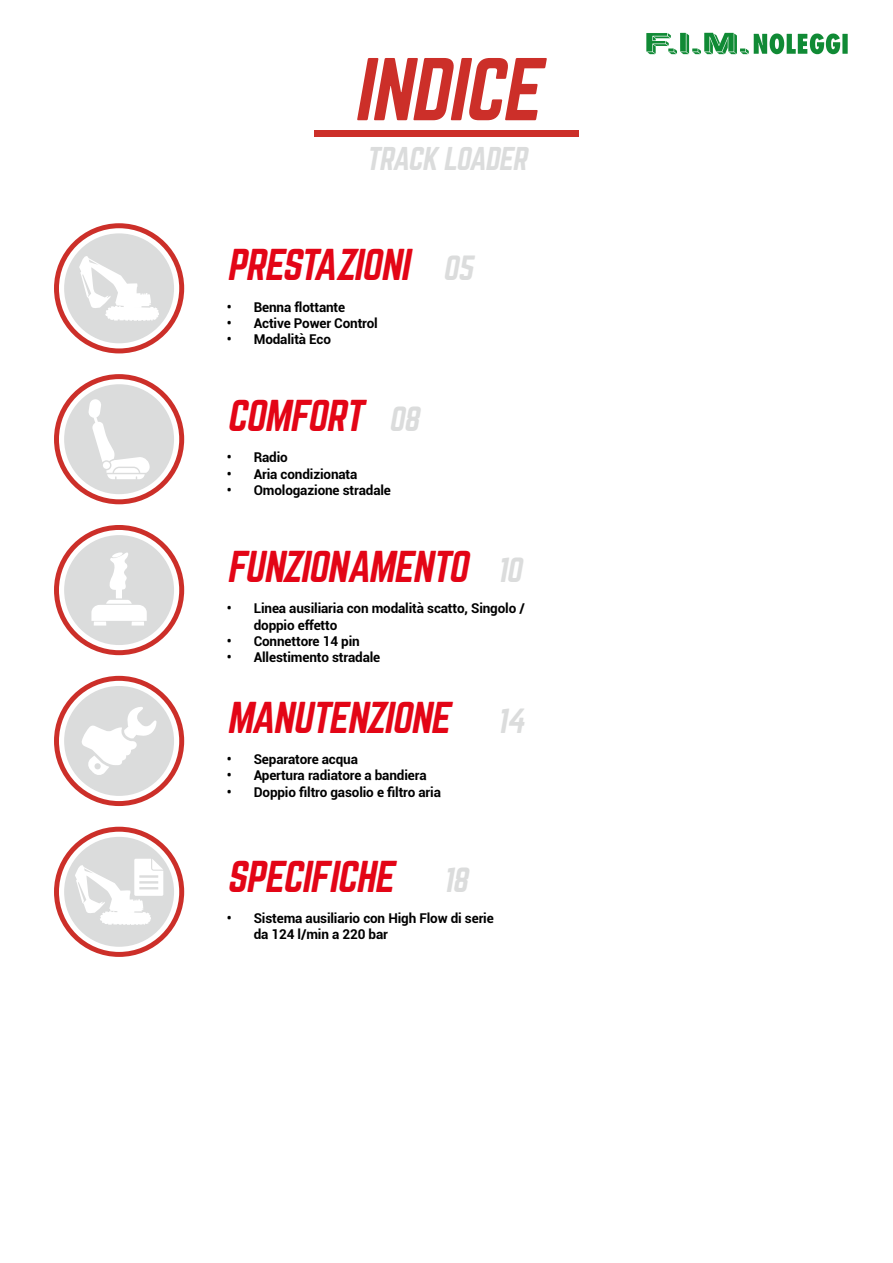
<style>
.page{position:relative;width:893px;height:1263px;background:#fff}
.page>*{position:absolute;margin:0;border:0;box-sizing:border-box;transform-origin:0 0}
.t1{font:italic 77.85px "Norwester";color:#cc2f29}
.t2{font:italic 39px "Norwester";color:#e30516}
.t3{font:italic 28.8px "Norwester";color:#dbdcdc}
.t4{font:700 13.5px/16.2px "Roboto";letter-spacing:-.01em;color:#000}
.s1{font-size:30.6px;color:#dbdcdc}
</style>
<div class="page">
<div style="left:315px;top:130px;width:264px;height:7px;background:#cc2f29"></div>
<svg style="left:54px;top:223px;width:130px;height:130px;background:#cf3c36"></svg>
<div style="left:59px;top:228px;width:120px;height:120px;background:#fff;border-radius:50%"></div>
<div style="left:64px;top:233px;width:110px;height:110px;background:#dbdcdc;border-radius:50%"></div>
<svg style="left:79px;top:256px;width:80px;height:65px"></svg>
<svg style="left:54px;top:374px;width:130px;height:130px;background:#ce3a34"></svg>
<div style="left:59px;top:379px;width:120px;height:120px;background:#fff;border-radius:50%"></div>
<div style="left:64px;top:384px;width:110px;height:110px;background:#dbdcdc;border-radius:50%"></div>
<svg style="left:88px;top:399px;width:62px;height:80px"></svg>
<svg style="left:54px;top:525px;width:130px;height:130px;background:#ce3933"></svg>
<div style="left:59px;top:530px;width:120px;height:120px;background:#fff;border-radius:50%"></div>
<div style="left:64px;top:535px;width:110px;height:110px;background:#dbdcdc;border-radius:50%"></div>
<svg style="left:91px;top:552px;width:56px;height:73px"></svg>
<svg style="left:54px;top:676px;width:130px;height:130px;background:#ce3933"></svg>
<div style="left:59px;top:681px;width:120px;height:120px;background:#fff;border-radius:50%"></div>
<div style="left:64px;top:686px;width:110px;height:110px;background:#dbdcdc;border-radius:50%"></div>
<svg style="left:82px;top:707px;width:75px;height:68px"></svg>
<svg style="left:54px;top:827px;width:130px;height:130px;background:#ce3a34"></svg>
<div style="left:59px;top:832px;width:120px;height:120px;background:#fff;border-radius:50%"></div>
<div style="left:64px;top:837px;width:110px;height:110px;background:#dbdcdc;border-radius:50%"></div>
<svg style="left:75px;top:859px;width:88px;height:66px"></svg>
<img style="left:646px;top:32px;width:202px;height:23px">
<h1 class="t1" style="left:353px;top:52px;width:202px">INDICE</h1>
<h3 class="t3" style="left:366px;top:145px;width:167px">TRACK LOADER</h3>
<h2 class="t2" style="left:227px;top:246px;width:253px">PRESTAZIONI <span class="s1">05</span></h2>
<p class="t4" style="left:227px;top:298px;width:120px">• Benna flottante</p>
<p class="t4" style="left:227px;top:314px;width:153px">• Active Power Control</p>
<p class="t4" style="left:227px;top:331px;width:106px">• Modalità Eco</p>
<h2 class="t2" style="left:227px;top:397px;width:199px">COMFORT <span class="s1">08</span></h2>
<p class="t4" style="left:227px;top:449px;width:63px">• Radio</p>
<p class="t4" style="left:227px;top:465px;width:132px">• Aria condizionata</p>
<p class="t4" style="left:227px;top:481px;width:166px">• Omologazione stradale</p>
<h2 class="t2" style="left:227px;top:548px;width:302px">FUNZIONAMENTO <span class="s1">10</span></h2>
<p class="t4" style="left:254px;top:600px;width:273px;text-indent:-27px">• Linea ausiliaria con modalità scatto, Singolo / doppio effetto</p>
<p class="t4" style="left:227px;top:632px;width:135px">• Connettore 14 pin</p>
<p class="t4" style="left:227px;top:648px;width:155px">• Allestimento stradale</p>
<h2 class="t2" style="left:227px;top:698px;width:305px">MANUTENZIONE <span class="s1">14</span></h2>
<p class="t4" style="left:227px;top:751px;width:133px">• Separatore acqua</p>
<p class="t4" style="left:227px;top:767px;width:201px">• Apertura radiatore a bandiera</p>
<p class="t4" style="left:227px;top:783px;width:216px">• Doppio filtro gasolio e filtro aria</p>
<h2 class="t2" style="left:227px;top:857px;width:248px">SPECIFICHE <span class="s1">18</span></h2>
<p class="t4" style="left:254px;top:910px;width:242px;text-indent:-27px">• Sistema ausiliario con High Flow di serie da 124 l/min a 220 bar</p>
</div>
